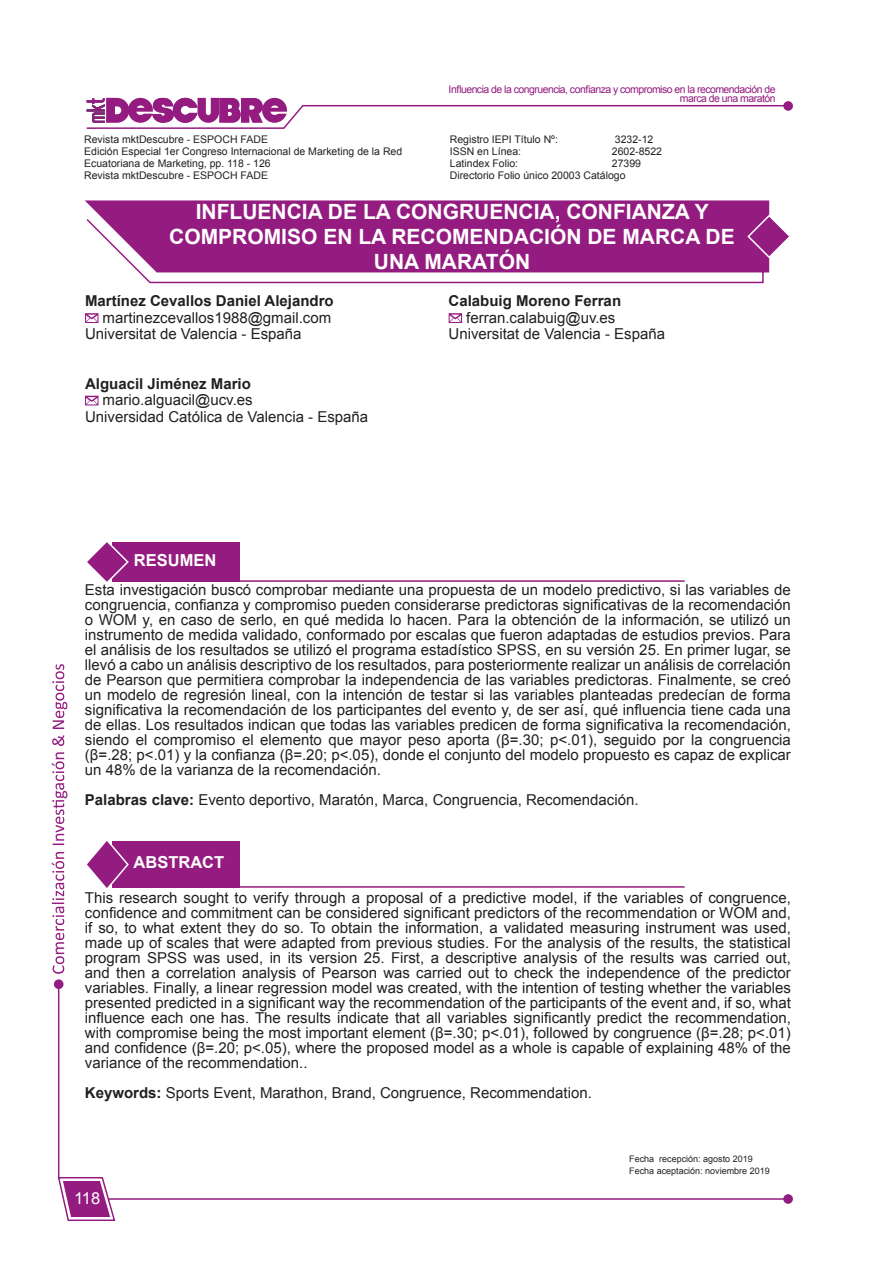
<style>
.page{position:relative;width:893px;height:1263px;background:#fff}
.page>*{position:absolute;margin:0;border:0;box-sizing:border-box;transform-origin:0 0}
.t1{font:700 21px/25.2px "Arial";color:#fff;text-align:center}
.t2{font:700 16.5px "Arial";color:#fff}
.t3{font:16.5px "Arial";color:#fff}
.t4{font:15px/15px "Arial";color:#231f20;text-align:justify}
.t5{font:700 15px "Arial";color:#231f20}
.t6{font:10.5px/12px "Arial";color:#231f20}
.t7{font:10.5px/9px "Arial";letter-spacing:-.05em;color:#941c80;text-align:right}
.t8{font:9px "Arial";color:#231f20}
.s1{font-weight:700}
</style>
<div class="page">
<hr style="left:108px;top:1198px;width:682px;height:2px;background:#941c80">
<hr style="left:58px;top:984px;width:1px;height:195px;background:#941c80">
<svg style="left:52px;top:664px;width:15px;height:310px"></svg>
<svg style="left:57px;top:1176px;width:59px;height:45px"></svg>
<div style="left:783px;top:1194px;width:10px;height:10px;background:#941c80;border-radius:50%"></div>
<div style="left:54px;top:979px;width:10px;height:10px;background:#941c80;border-radius:50%"></div>
<svg style="left:86px;top:98px;width:700px;height:31px"></svg>
<div style="left:783px;top:101px;width:10px;height:10px;background:#941c80;border-radius:50%"></div>
<hr style="left:208px;top:580px;width:477px;height:2px;background:#941c80">
<div style="left:113px;top:542px;width:127px;height:39px;background:#941c80"></div>
<svg style="left:87px;top:542px;width:43px;height:40px"></svg>
<hr style="left:208px;top:886px;width:477px;height:2px;background:#941c80">
<div style="left:113px;top:841px;width:127px;height:46px;background:#941c80"></div>
<svg style="left:87px;top:841px;width:43px;height:47px"></svg>
<svg style="left:138px;top:272px;width:626px;height:12px"></svg>
<div style="left:85px;top:200px;width:684px;height:72px;background:#941c80"></div>
<svg style="left:746px;top:213px;width:43px;height:46px"></svg>
<svg style="left:85px;top:313px;width:13px;height:10px"></svg>
<svg style="left:85px;top:396px;width:13px;height:9px"></svg>
<svg style="left:449px;top:313px;width:13px;height:10px"></svg>
<p class="t6" style="left:84px;top:134px;width:185px">Revista mktDescubre - ESPOCH FADE</p>
<p class="t6" style="left:84px;top:146px;width:320px">Edición Especial 1er Congreso Internacional de Marketing de la Red<br>Ecuatoriana de Marketing, pp. 118 - 126</p>
<p class="t6" style="left:84px;top:170px;width:185px">Revista mktDescubre - ESPOCH FADE</p>
<p class="t7" style="left:449px;top:85px;width:328px">Influencia de la congruencia, confianza y compromiso en la recomendación de marca de una maratón</p>
<p class="t6" style="left:450px;top:134px;width:110px">Registro IEPI Título Nº:</p>
<p class="t6" style="left:615px;top:134px;width:40px">3232-12</p>
<p class="t6" style="left:450px;top:146px;width:73px">ISSN en Línea:</p>
<p class="t6" style="left:612px;top:146px;width:52px">2602-8522</p>
<p class="t6" style="left:450px;top:158px;width:70px">Latindex Folio:</p>
<p class="t6" style="left:612px;top:158px;width:31px">27399</p>
<p class="t6" style="left:450px;top:170px;width:177px">Directorio Folio único 20003 Catálogo</p>
<p class="t1" style="left:169px;top:199px;width:567px">INFLUENCIA DE LA CONGRUENCIA, CONFIANZA Y<br>COMPROMISO EN LA RECOMENDACIÓN DE MARCA DE<br>UNA MARATÓN</p>
<p class="t5" style="left:85px;top:291px;width:250px">Martínez Cevallos Daniel Alejandro</p>
<p class="t4" style="left:103px;top:310px;width:230px">martinezcevallos1988@gmail.com</p>
<p class="t4" style="left:85px;top:327px;width:218px">Universitat de Valencia - España</p>
<p class="t5" style="left:85px;top:374px;width:167px">Alguacil Jiménez Mario</p>
<p class="t4" style="left:103px;top:393px;width:152px">mario.alguacil@ucv.es</p>
<p class="t4" style="left:85px;top:409px;width:285px">Universidad Católica de Valencia - España</p>
<p class="t5" style="left:449px;top:291px;width:174px">Calabuig Moreno Ferran</p>
<p class="t4" style="left:466px;top:310px;width:151px">ferran.calabuig@uv.es</p>
<p class="t4" style="left:449px;top:327px;width:218px">Universitat de Valencia - España</p>
<p class="t2" style="left:134px;top:549px;width:84px">RESUMEN</p>
<p class="t4" style="left:85px;top:582px;width:707px">Esta investigación buscó comprobar mediante una propuesta de un modelo predictivo, si las variables de congruencia, confianza y compromiso pueden considerarse predictoras significativas de la recomendación o WOM y, en caso de serlo, en qué medida lo hacen. Para la obtención de la información, se utilizó un instrumento de medida validado, conformado por escalas que fueron adaptadas de estudios previos. Para el análisis de los resultados se utilizó el programa estadístico SPSS, en su versión 25. En primer lugar, se llevó a cabo un análisis descriptivo de los resultados, para posteriormente realizar un análisis de correlación de Pearson que permitiera comprobar la independencia de las variables predictoras. Finalmente, se creó un modelo de regresión lineal, con la intención de testar si las variables planteadas predecían de forma significativa la recomendación de los participantes del evento y, de ser así, qué influencia tiene cada una de ellas. Los resultados indican que todas las variables predicen de forma significativa la recomendación, siendo el compromiso el elemento que mayor peso aporta (β=.30; p&lt;.01), seguido por la congruencia (β=.28; p&lt;.01) y la confianza (β=.20; p&lt;.05), donde el conjunto del modelo propuesto es capaz de explicar un 48% de la varianza de la recomendación.</p>
<p class="t4" style="left:85px;top:792px;width:555px"><span class="s1">Palabras clave:</span> Evento deportivo, Maratón, Marca, Congruencia, Recomendación.</p>
<p class="t2" style="left:134px;top:851px;width:92px">ABSTRACT</p>
<p class="t4" style="left:85px;top:890px;width:707px">This research sought to verify through a proposal of a predictive model, if the variables of congruence, confidence and commitment can be considered significant predictors of the recommendation or WOM and, if so, to what extent they do so. To obtain the information, a validated measuring instrument was used, made up of scales that were adapted from previous studies. For the analysis of the results, the statistical program SPSS was used, in its version 25. First, a descriptive analysis of the results was carried out, and then a correlation analysis of Pearson was carried out to check the independence of the predictor variables. Finally, a linear regression model was created, with the intention of testing whether the variables presented predicted in a significant way the recommendation of the participants of the event and, if so, what influence each one has. The results indicate that all variables significantly predict the recommendation, with compromise being the most important element (β=.30; p&lt;.01), followed by congruence (β=.28; p&lt;.01) and confidence (β=.20; p&lt;.05), where the proposed model as a whole is capable of explaining 48% of the variance of the recommendation..</p>
<p class="t4" style="left:85px;top:1085px;width:508px"><span class="s1">Keywords:</span> Sports Event, Marathon, Brand, Congruence, Recommendation.</p>
<p class="t3" style="left:74px;top:1187px;width:28px">118</p>
<p class="t8" style="left:629px;top:1152px;width:125px">Fecha recepción: agosto 2019</p>
<p class="t8" style="left:629px;top:1164px;width:142px">Fecha aceptación: noviembre 2019</p>
</div>
